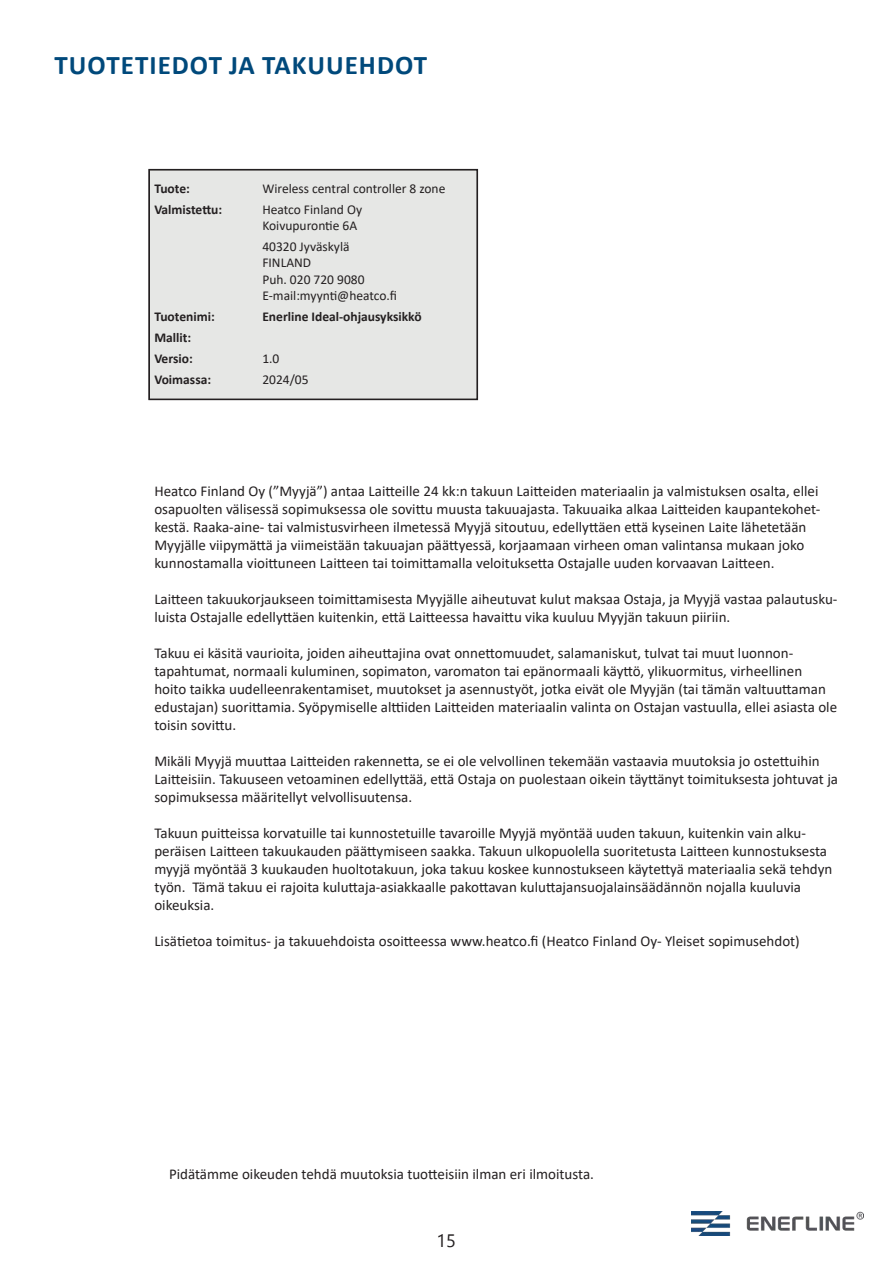
<style>
.page{position:relative;width:893px;height:1263px;background:#fff}
.page>*{position:absolute;margin:0;border:0;box-sizing:border-box;transform-origin:0 0}
.Otsikko{font:700 27px "Calibri";letter-spacing:.04em;color:#00497b}
.t1{font:18px "Nirmala UI";color:#231f20}
.Leipäteksti{font:15px/18px "Calibri";color:#231f20}
.Leipäteksti__FIN{font:15px "Calibri";color:#231f20}
.taulukoiden_sisältö{font:13.5px/16.5px "Calibri";color:#231f20}
.taulukoiden_sisältö-2{font:700 13.5px "Calibri";color:#231f20}
</style>
<div class="page">
<img style="left:691px;top:1212px;width:172px;height:24px">
<div style="left:149px;top:169px;width:329px;height:231px;background:#e6e7e5"></div>
<p class="Otsikko" style="left:55px;top:46px;width:374px">TUOTETIEDOT JA TAKUUEHDOT</p>
<p class="taulukoiden_sisältö-2" style="left:154px;top:179px;width:37px">Tuote:</p>
<p class="taulukoiden_sisältö" style="left:262px;top:180px;width:185px">Wireless central controller 8 zone</p>
<p class="taulukoiden_sisältö-2" style="left:154px;top:200px;width:69px">Valmistettu:</p>
<p class="taulukoiden_sisältö" style="left:262px;top:201px;width:101px">Heatco Finland Oy<br>Koivupurontie 6A</p>
<p class="taulukoiden_sisältö" style="left:262px;top:238px;width:136px">40320 Jyväskylä<br>FINLAND<br>Puh. 020 720 9080<br>E-mail:myynti@heatco.fi</p>
<p class="taulukoiden_sisältö-2" style="left:154px;top:307px;width:62px">Tuotenimi:</p>
<p class="taulukoiden_sisältö-2" style="left:262px;top:307px;width:161px">Enerline Ideal-ohjausyksikkö</p>
<p class="taulukoiden_sisältö-2" style="left:154px;top:328px;width:38px">Mallit:</p>
<p class="taulukoiden_sisältö-2" style="left:154px;top:349px;width:40px">Versio:</p>
<p class="taulukoiden_sisältö" style="left:262px;top:350px;width:19px">1.0</p>
<p class="taulukoiden_sisältö-2" style="left:154px;top:369px;width:58px">Voimassa:</p>
<p class="taulukoiden_sisältö" style="left:262px;top:370px;width:48px">2024/05</p>
<p class="Leipäteksti" style="left:154px;top:481px;width:667px">Heatco Finland Oy (”Myyjä”) antaa Laitteille 24 kk:n takuun Laitteiden materiaalin ja valmistuksen osalta, ellei osapuolten välisessä sopimuksessa ole sovittu muusta takuuajasta. Takuuaika alkaa Laitteiden kaupantekohet&shy;kestä. Raaka-aine- tai valmistusvirheen ilmetessä Myyjä sitoutuu, edellyttäen että kyseinen Laite lähetetään Myyjälle viipymättä ja viimeistään takuuajan päättyessä, korjaamaan virheen oman valintansa mukaan joko kunnostamalla vioittuneen Laitteen tai toimittamalla veloituksetta Ostajalle uuden korvaavan Laitteen.</p>
<p class="Leipäteksti" style="left:154px;top:589px;width:685px">Laitteen takuukorjaukseen toimittamisesta Myyjälle aiheutuvat kulut maksaa Ostaja, ja Myyjä vastaa palautusku&shy;luista Ostajalle edellyttäen kuitenkin, että Laitteessa havaittu vika kuuluu Myyjän takuun piiriin.</p>
<p class="Leipäteksti" style="left:154px;top:643px;width:684px">Takuu ei käsitä vaurioita, joiden aiheuttajina ovat onnettomuudet, salamaniskut, tulvat tai muut luonnon&shy;tapahtumat, normaali kuluminen, sopimaton, varomaton tai epänormaali käyttö, ylikuormitus, virheellinen hoito taikka uudelleenrakentamiset, muutokset ja asennustyöt, jotka eivät ole Myyjän (tai tämän valtuuttaman edustajan) suorittamia. Syöpymiselle alttiiden Laitteiden materiaalin valinta on Ostajan vastuulla, ellei asiasta ole toisin sovittu.</p>
<p class="Leipäteksti" style="left:154px;top:751px;width:685px">Mikäli Myyjä muuttaa Laitteiden rakennetta, se ei ole velvollinen tekemään vastaavia muutoksia jo ostettuihin<br>Laitteisiin. Takuuseen vetoaminen edellyttää, että Ostaja on puolestaan oikein täyttänyt toimituksesta johtuvat ja sopimuksessa määritellyt velvollisuutensa.</p>
<p class="Leipäteksti" style="left:154px;top:823px;width:680px">Takuun puitteissa korvatuille tai kunnostetuille tavaroille Myyjä myöntää uuden takuun, kuitenkin vain alku&shy;peräisen Laitteen takuukauden päättymiseen saakka. Takuun ulkopuolella suoritetusta Laitteen kunnostuksesta myyjä myöntää 3 kuukauden huoltotakuun, joka takuu koskee kunnostukseen käytettyä materiaalia sekä tehdyn työn. Tämä takuu ei rajoita kuluttaja-asiakkaalle pakottavan kuluttajansuojalainsäädännön nojalla kuuluvia oikeuksia.</p>
<p class="Leipäteksti" style="left:154px;top:931px;width:647px">Lisätietoa toimitus- ja takuuehdoista osoitteessa www.heatco.fi (Heatco Finland Oy- Yleiset sopimusehdot)</p>
<p class="Leipäteksti__FIN" style="left:169px;top:1163px;width:426px">Pidätämme oikeuden tehdä muutoksia tuotteisiin ilman eri ilmoitusta.</p>
<p class="t1" style="left:437px;top:1226px;width:21px">15</p>
</div>
